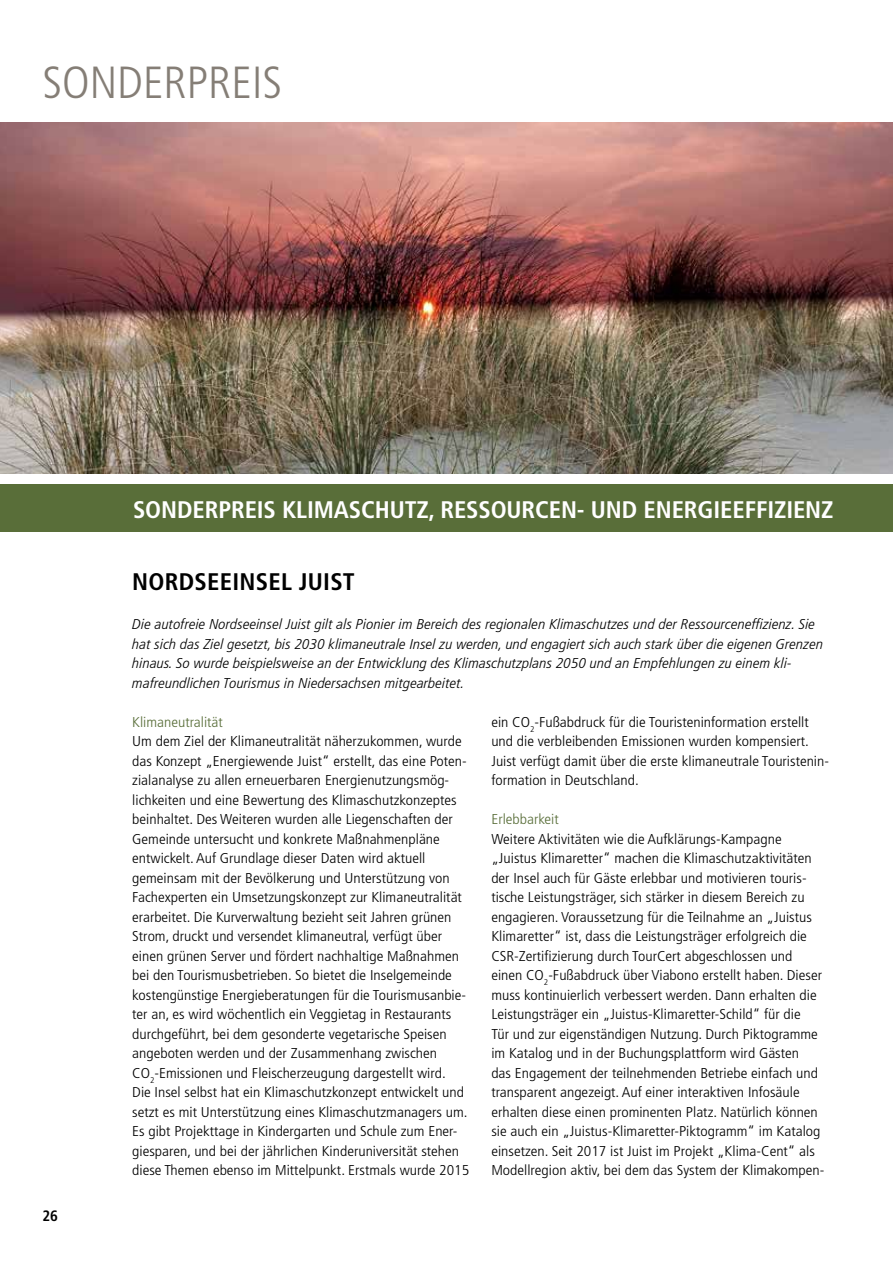
<style>
.page{position:relative;width:893px;height:1263px;background:#fff}
.page>*{position:absolute;margin:0;border:0;box-sizing:border-box;transform-origin:0 0}
.t1{font:300 condensed 45px "Frutiger LT Pro";color:#857e76}
.t2{font:700 condensed 24px "Frutiger LT Pro";letter-spacing:-.005em;color:#fff}
.t3{font:700 condensed 24px "Frutiger LT Pro";letter-spacing:.01em;color:#000}
.t4{font:700 condensed 15px "Frutiger LT Pro";color:#000}
.t5{font:300 condensed 14.25px/19.5px "Frutiger LT Pro";color:#000;scale:1.1 1}
.t6{font:italic 300 condensed 14.25px/19.5px "Frutiger LT Pro";color:#000;scale:1.1 1}
.t7{font:300 condensed 14.25px "Frutiger LT Pro";color:#596e39;scale:1.1 1}
</style>
<div class="page">
<div style="left:0;top:484px;width:893px;height:48px;background:#596e39"></div>
<img style="left:0;top:122px;width:893px;height:351px">
<h1 class="t1" style="left:43px;top:56px;width:241px">SONDERPREIS</h1>
<h2 class="t2" style="left:133px;top:495px;width:702px">SONDERPREIS KLIMASCHUTZ, RESSOURCEN- UND ENERGIEEFFIZIENZ</h2>
<h2 class="t3" style="left:132px;top:568px;width:224px">NORDSEEINSEL JUIST</h2>
<p class="t6" style="left:132px;top:615px;width:630px">Die autofreie Nordseeinsel Juist gilt als Pionier im Bereich des regionalen Klimaschutzes und der Ressourceneffzienz. Sie hat sich das Ziel gesetzt, bis 2030 klimaneutrale Insel zu werden, und engagiert sich auch stark über die eigenen Grenzen hinaus. So wurde beispielsweise an der Entwicklung des Klimaschutzplans 2050 und an Empfehlungen zu einem kli&shy;mafreundlichen Tourismus in Niedersachsen mitgearbeitet.</p>
<p class="t7" style="left:132px;top:714px;width:84px">Klimaneutralität</p>
<p class="t5" style="left:491px;top:712px;width:290px">ein CO<sub>2</sub>-Fußabdruck für die Touristeninformation erstellt</p>
<p class="t5" style="left:132px;top:732px;width:301px">Um dem Ziel der Klimaneutralität näherzukommen, wurde</p>
<p class="t5" style="left:491px;top:732px;width:290px">und die verbleibenden Emissionen wurden kompensiert.</p>
<p class="t5" style="left:132px;top:751px;width:305px">das Konzept „Energiewende Juist“ erstellt, das eine Poten-</p>
<p class="t5" style="left:491px;top:751px;width:308px">Juist verfügt damit über die erste klimaneutrale Touristenin-</p>
<p class="t5" style="left:132px;top:771px;width:290px">zialanalyse zu allen erneuerbaren Energienutzungsmög-</p>
<p class="t5" style="left:491px;top:771px;width:136px">formation in Deutschland.</p>
<p class="t5" style="left:132px;top:790px;width:296px">lichkeiten und eine Bewertung des Klimaschutzkonzeptes beinhaltet. Des Weiteren wurden alle Liegenschaften der</p>
<p class="t7" style="left:491px;top:811px;width:63px">Erlebbarkeit</p>
<p class="t4" style="left:43px;top:1207px;width:17px">26</p>
<p class="t5" style="left:132px;top:829px;width:281px">Gemeinde untersucht und konkrete Maßnahmenpläne</p>
<p class="t5" style="left:491px;top:829px;width:265px">Weitere Aktivitäten wie die Aufklärungs-Kampagne</p>
<p class="t5" style="left:132px;top:849px;width:268px">entwickelt. Auf Grundlage dieser Daten wird aktuell</p>
<p class="t5" style="left:491px;top:849px;width:293px">„Juistus Klimaretter“ machen die Klimaschutzaktivitäten</p>
<p class="t5" style="left:132px;top:868px;width:290px">gemeinsam mit der Bevölkerung und Unterstützung von</p>
<p class="t5" style="left:491px;top:868px;width:288px">der Insel auch für Gäste erlebbar und motivieren touris-</p>
<p class="t5" style="left:132px;top:888px;width:301px">Fachexperten ein Umsetzungskonzept zur Klimaneutralität</p>
<p class="t5" style="left:491px;top:888px;width:286px">tische Leistungsträger, sich stärker in diesem Bereich zu</p>
<p class="t5" style="left:132px;top:907px;width:292px">erarbeitet. Die Kurverwaltung bezieht seit Jahren grünen</p>
<p class="t5" style="left:491px;top:907px;width:293px">engagieren. Voraussetzung für die Teilnahme an „Juistus</p>
<p class="t5" style="left:132px;top:927px;width:283px">Strom, druckt und versendet klimaneutral, verfügt über</p>
<p class="t5" style="left:491px;top:927px;width:288px">Klimaretter“ ist, dass die Leistungsträger erfolgreich die</p>
<p class="t5" style="left:132px;top:946px;width:299px">einen grünen Server und fördert nachhaltige Maßnahmen</p>
<p class="t5" style="left:491px;top:946px;width:275px">CSR-Zertifzierung durch TourCert abgeschlossen und</p>
<p class="t5" style="left:132px;top:966px;width:292px">bei den Tourismusbetrieben. So bietet die Inselgemeinde</p>
<p class="t5" style="left:491px;top:966px;width:302px">einen CO<sub>2</sub>-Fußabdruck über Viabono erstellt haben. Dieser</p>
<p class="t5" style="left:132px;top:985px;width:305px">kostengünstige Energieberatungen für die Tourismusanbie-</p>
<p class="t5" style="left:491px;top:985px;width:297px">muss kontinuierlich verbessert werden. Dann erhalten die</p>
<p class="t5" style="left:132px;top:1005px;width:291px">ter an, es wird wöchentlich ein Veggietag in Restaurants</p>
<p class="t5" style="left:491px;top:1005px;width:283px">Leistungsträger ein „Juistus-Klimaretter-Schild“ für die</p>
<p class="t5" style="left:132px;top:1024px;width:287px">durchgeführt, bei dem gesonderte vegetarische Speisen</p>
<p class="t5" style="left:491px;top:1024px;width:298px">Tür und zur eigenständigen Nutzung. Durch Piktogramme</p>
<p class="t5" style="left:132px;top:1044px;width:279px">angeboten werden und der Zusammenhang zwischen</p>
<p class="t5" style="left:491px;top:1044px;width:281px">im Katalog und in der Buchungsplattform wird Gästen</p>
<p class="t5" style="left:132px;top:1063px;width:287px">CO<sub>2</sub>-Emissionen und Fleischerzeugung dargestellt wird.</p>
<p class="t5" style="left:491px;top:1063px;width:298px">das Engagement der teilnehmenden Betriebe einfach und</p>
<p class="t5" style="left:132px;top:1083px;width:303px">Die Insel selbst hat ein Klimaschutzkonzept entwickelt und</p>
<p class="t5" style="left:491px;top:1083px;width:282px">transparent angezeigt. Auf einer interaktiven Infosäule</p>
<p class="t5" style="left:132px;top:1102px;width:306px">setzt es mit Unterstützung eines Klimaschutzmanagers um.</p>
<p class="t5" style="left:491px;top:1102px;width:298px">erhalten diese einen prominenten Platz. Natürlich können</p>
<p class="t5" style="left:132px;top:1122px;width:297px">Es gibt Projekttage in Kindergarten und Schule zum Ener-</p>
<p class="t5" style="left:491px;top:1122px;width:301px">sie auch ein „Juistus-Klimaretter-Piktogramm“ im Katalog</p>
<p class="t5" style="left:132px;top:1141px;width:299px">giesparen, und bei der jährlichen Kinderuniversität stehen</p>
<p class="t5" style="left:491px;top:1141px;width:296px">einsetzen. Seit 2017 ist Juist im Projekt „Klima-Cent“ als</p>
<p class="t5" style="left:132px;top:1161px;width:308px">diese Themen ebenso im Mittelpunkt. Erstmals wurde 2015</p>
<p class="t5" style="left:491px;top:1161px;width:304px">Modellregion aktiv, bei dem das System der Klimakompen-</p>
</div>
